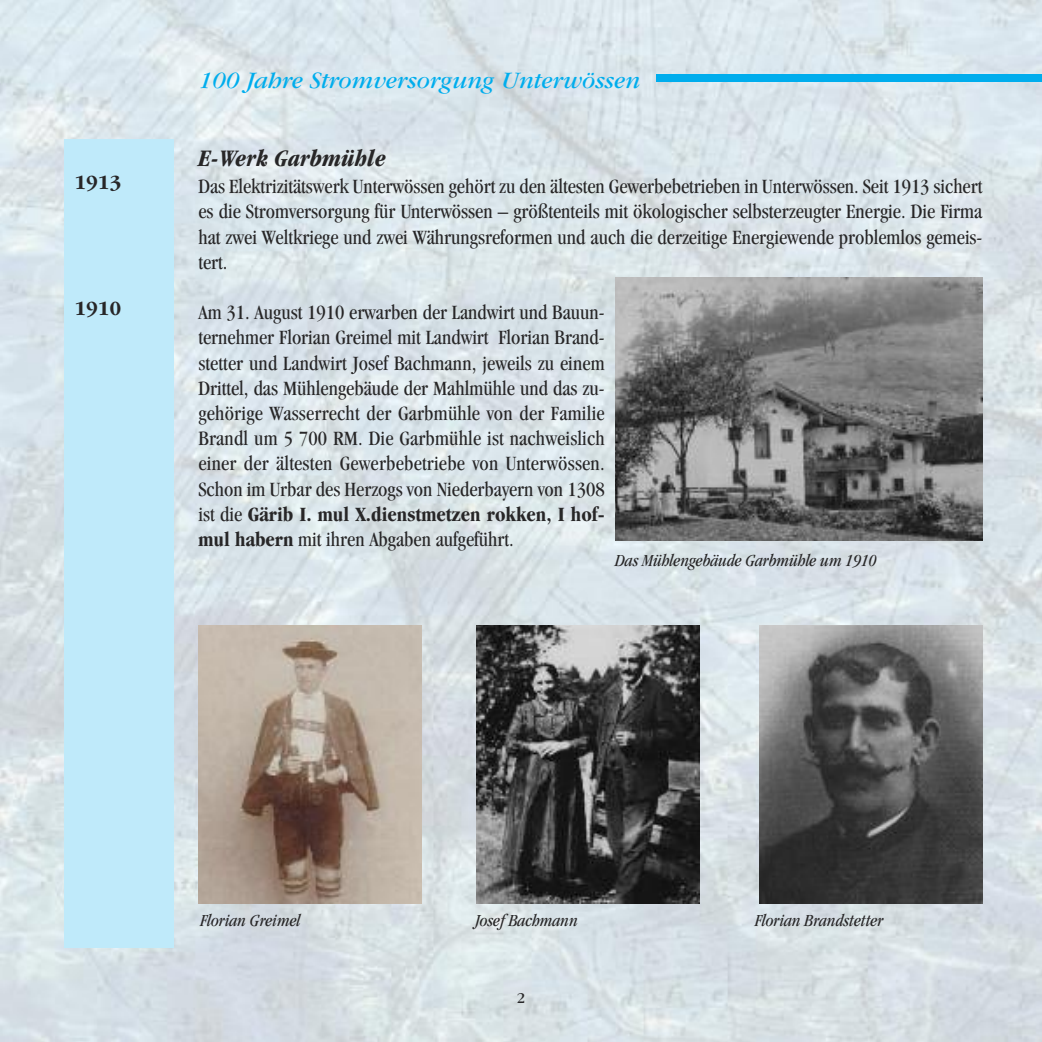
<style>
.page{position:relative;width:1042px;height:1042px;background:#fff}
.page>*{position:absolute;margin:0;border:0;box-sizing:border-box;transform-origin:0 0}
.t1{font:italic 24.5px "Garamond LT";color:#00aded}
.t2{font:italic 700 condensed 24.5px "Garamond LT";color:#272627}
.t3{font:condensed 21px/25.2px "Garamond LT";color:#272627;text-align:justify}
.t4{font:700 21px "Garamond LT";color:#272627}
.t5{font:italic condensed 17.5px "Garamond LT";color:#272627}
.t6{font:15.75px "Garamond LT";color:#272627}
.s1{font-weight:700}
</style>
<div class="page">
<img style="left:0;top:0;width:1042px;height:1042px">
<div style="left:64px;top:139px;width:110px;height:808px;background:#bfeafa"></div>
<div style="left:656px;top:74px;width:386px;height:8px;background:#00aded"></div>
<img style="left:615px;top:278px;width:367px;height:263px">
<img style="left:198px;top:625px;width:224px;height:278px">
<img style="left:476px;top:625px;width:223px;height:278px">
<img style="left:759px;top:625px;width:223px;height:278px">
<p class="t4" style="left:74px;top:169px;width:48px">1913</p>
<p class="t4" style="left:74px;top:295px;width:48px">1910</p>
<p class="t1" style="left:198px;top:72px;width:443px">100 Jahre Stromversorgung Unterwössen</p>
<p class="t2" style="left:198px;top:149px;width:189px">E-Werk Garbmühle</p>
<p class="t3" style="left:198px;top:175px;width:785px">Das Elektrizitätswerk Unterwössen gehört zu den ältesten Gewerbebetrieben in Unterwössen. Seit 1913 sichert es die Stromversorgung für Unterwössen – größtenteils mit ökologischer selbsterzeugter Energie. Die Firma hat zwei Weltkriege und zwei Währungsreformen und auch die derzeitige Energiewende problemlos gemeis&shy;tert.</p>
<p class="t3" style="left:198px;top:301px;width:408px">Am 31. August 1910 erwarben der Landwirt und Bauun&shy;ternehmer Florian Greimel mit Landwirt Florian Brand&shy;stetter und Landwirt Josef Bachmann, jeweils zu einem Drittel, das Mühlengebäude der Mahlmühle und das zu&shy;gehörige Wasserrecht der Garbmühle von der Familie Brandl um 5 700 RM. Die Garbmühle ist nachweislich einer der ältesten Gewerbebetriebe von Unterwössen.<br>Schon im Urbar des Herzogs von Niederbayern von 1308 ist die <span class="s1">Gärib I. mul X.dienstmetzen rokken, I hof&shy;mul habern</span> mit ihren Abgaben aufgeführt.</p>
<p class="t5" style="left:615px;top:553px;width:263px">Das Mühlengebäude Garbmühle um 1910</p>
<p class="t5" style="left:200px;top:913px;width:102px">Florian Greimel</p>
<p class="t5" style="left:476px;top:913px;width:104px">Josef Bachmann</p>
<p class="t5" style="left:755px;top:913px;width:130px">Florian Brandstetter</p>
<p class="t6" style="left:517px;top:992px;width:10px">2</p>
</div>
